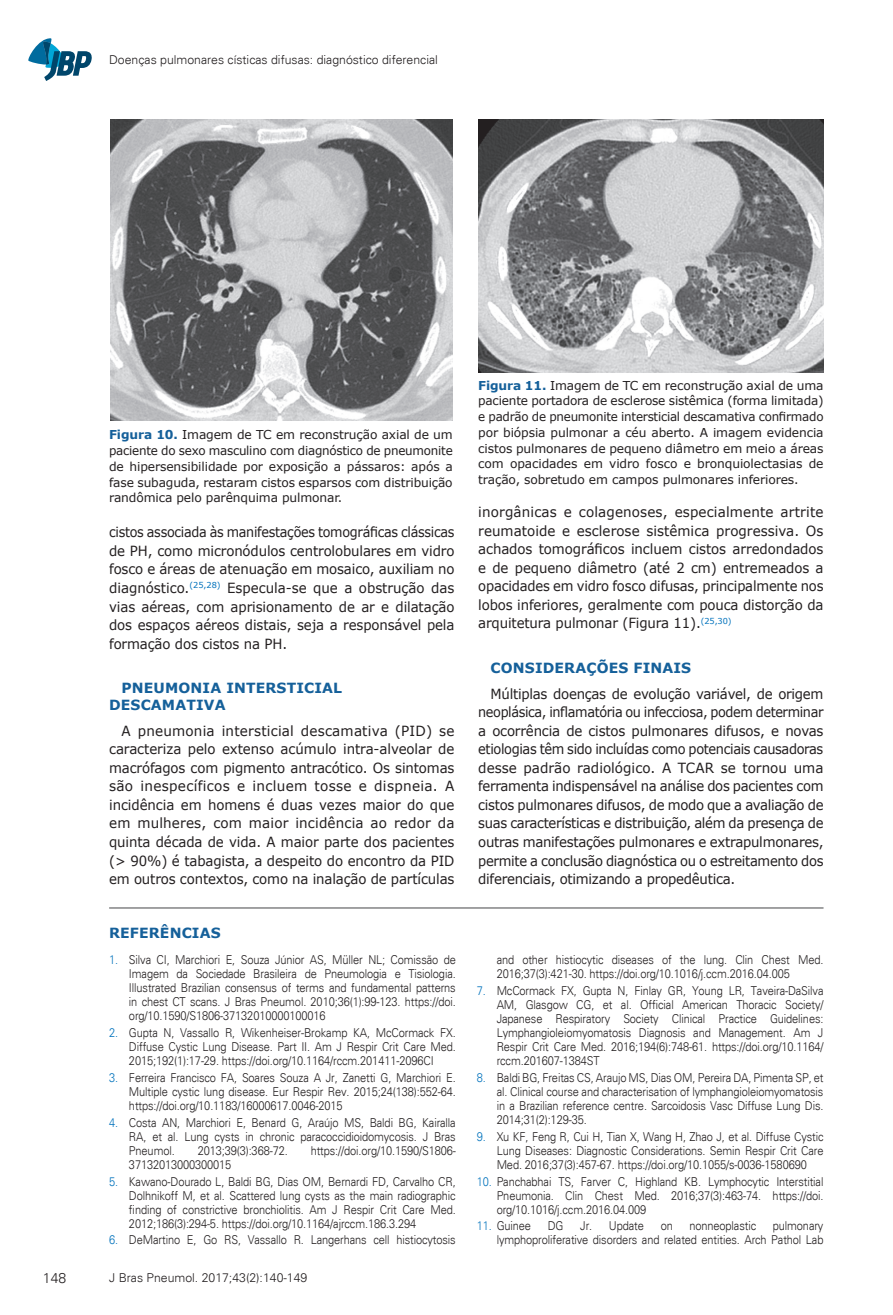
<style>
.page{position:relative;width:893px;height:1315px;background:#fff}
.page>*{position:absolute;margin:0;border:0;box-sizing:border-box;transform-origin:0 0}
.Corpo_PT{font:14px/18.6px "Verdana";letter-spacing:-.01em;color:#231f20;text-align:justify;scale:.95 1}
.Corpo_PT-2{font:14px/18.6px "Verdana";letter-spacing:-.01em;color:#231f20;text-align:justify}
.Corpo_PT-3{font:14px/18.6px "Verdana";letter-spacing:-.01em;color:#231f20;text-align:justify;scale:.96 1}
.Corpo_PT-4{font:14px/18.6px "Verdana";letter-spacing:-.01em;color:#231f20;text-align:justify;scale:.91 1}
.Sub_1{font:700 14px/16.8px "Verdana";letter-spacing:.01em;color:#15609a}
.Título_Refer{font:700 14px "Verdana";letter-spacing:.01em;color:#15609a}
.t1{font:300 14px "Univers";color:#231f20}
.t2{font:300 12.25px/14px "Univers";letter-spacing:-.01em;color:#231f20;text-align:justify;scale:.9 1}
.Legendas{font:12.25px/15.8px "Verdana";letter-spacing:-.01em;color:#231f20;text-align:justify}
.t3{font:300 12.25px "Univers";letter-spacing:-.01em;color:#231f20}
.s1{font-weight:700;color:#15609a}
.s2{color:#0072bc}
</style>
<div class="page">
<svg style="left:28px;top:38px;width:64px;height:43px"></svg>
<img style="left:110px;top:119px;width:343px;height:302px">
<img style="left:478px;top:119px;width:345px;height:254px">
<hr style="left:109px;top:907px;width:714px;height:1px;background:#454647">
<p class="t3" style="left:109px;top:52px;width:330px">Doenças pulmonares císticas difusas: diagnóstico diferencial</p>
<p class="Legendas" style="left:109px;top:427px;width:345px"><span class="s1">Figura 10.</span> Imagem de TC em reconstrução axial de um paciente do sexo masculino com diagnóstico de pneumonite de hipersensibilidade por exposição a pássaros: após a fase subaguda, restaram cistos esparsos com distribuição randômica pelo parênquima pulmonar.</p>
<p class="Corpo_PT-4" style="left:109px;top:523px;width:381px">cistos associada às manifestações tomográficas clássicas de PH, como micronódulos centrolobulares em vidro fosco e áreas de atenuação em mosaico, auxiliam no diagnóstico.<sup>(25,28)</sup> Especula-se que a obstrução das vias aéreas, com aprisionamento de ar e dilatação dos espaços aéreos distais, seja a responsável pela formação dos cistos na PH.</p>
<p class="Sub_1" style="left:109px;top:679px;width:234px;text-indent:12px">PNEUMONIA INTERSTICIAL<br>DESCAMATIVA</p>
<p class="Corpo_PT-2" style="left:109px;top:721px;width:347px;text-indent:12px">A pneumonia intersticial descamativa (PID) se caracteriza pelo extenso acúmulo intra-alveolar de macrófagos com pigmento antracótico. Os sintomas são inespecíficos e incluem tosse e dispneia. A incidência em homens é duas vezes maior do que em mulheres, com maior incidência ao redor da quinta década de vida. A maior parte dos pacientes (&gt; 90%) é tabagista, a despeito do encontro da PID em outros contextos, como na inalação de partículas</p>
<p class="Título_Refer" style="left:109px;top:923px;width:113px">REFERÊNCIAS</p>
<p class="t2" style="left:129px;top:952px;width:365px;text-indent:-20px"><span class="s2">1.</span> Silva CI, Marchiori E, Souza Júnior AS, Müller NL; Comissão de Imagem da Sociedade Brasileira de Pneumologia e Tisiologia.<br>Illustrated Brazilian consensus of terms and fundamental patterns in chest CT scans. J Bras Pneumol. 2010;36(1):99-123. https://doi. org/10.1590/S1806-37132010000100016</p>
<p class="t2" style="left:129px;top:1025px;width:365px;text-indent:-20px"><span class="s2">2.</span> Gupta N, Vassallo R, Wikenheiser-Brokamp KA, McCormack FX.<br>Diffuse Cystic Lung Disease. Part II. Am J Respir Crit Care Med.<br>2015;192(1):17-29. https://doi.org/10.1164/rccm.201411-2096CI</p>
<p class="t2" style="left:129px;top:1070px;width:365px;text-indent:-20px"><span class="s2">3.</span> Ferreira Francisco FA, Soares Souza A Jr, Zanetti G, Marchiori E.<br>Multiple cystic lung disease. Eur Respir Rev. 2015;24(138):552-64. https://doi.org/10.1183/16000617.0046-2015</p>
<p class="t2" style="left:129px;top:1115px;width:365px;text-indent:-20px"><span class="s2">4.</span> Costa AN, Marchiori E, Benard G, Araújo MS, Baldi BG, Kairalla RA, et al. Lung cysts in chronic paracoccidioidomycosis. J Bras Pneumol.</p>
<p class="t2" style="left:198px;top:1143px;width:102px">2013;39(3):368-72.</p>
<p class="t2" style="left:311px;top:1143px;width:163px">https://doi.org/10.1590/S1806-</p>
<p class="t2" style="left:129px;top:1157px;width:115px">37132013000300015</p>
<p class="t2" style="left:129px;top:1174px;width:365px;text-indent:-20px"><span class="s2">5.</span> Kawano-Dourado L, Baldi BG, Dias OM, Bernardi FD, Carvalho CR, Dolhnikoff M, et al. Scattered lung cysts as the main radiographic finding of constrictive bronchiolitis. Am J Respir Crit Care Med.<br>2012;186(3):294-5. https://doi.org/10.1164/ajrccm.186.3.294</p>
<p class="t2" style="left:109px;top:1233px;width:387px"><span class="s2">6.</span> DeMartino E, Go RS, Vassallo R. Langerhans cell histiocytosis</p>
<p class="t1" style="left:43px;top:1269px;width:25px">148</p>
<p class="t3" style="left:109px;top:1270px;width:200px">J Bras Pneumol. 2017;43(2):140-149</p>
<p class="Legendas" style="left:478px;top:377px;width:347px"><span class="s1">Figura 11.</span> Imagem de TC em reconstrução axial de uma paciente portadora de esclerose sistêmica (forma limitada) e padrão de pneumonite intersticial descamativa confirmado por biópsia pulmonar a céu aberto. A imagem evidencia cistos pulmonares de pequeno diâmetro em meio a áreas com opacidades em vidro fosco e bronquiolectasias de tração, sobretudo em campos pulmonares inferiores.</p>
<p class="Corpo_PT-3" style="left:478px;top:502px;width:361px">inorgânicas e colagenoses, especialmente artrite reumatoide e esclerose sistêmica progressiva. Os achados tomográficos incluem cistos arredondados e de pequeno diâmetro (até 2 cm) entremeados a opacidades em vidro fosco difusas, principalmente nos lobos inferiores, geralmente com pouca distorção da arquitetura pulmonar (Figura 11).<sup>(25,30)</sup></p>
<p class="Sub_1" style="left:491px;top:658px;width:202px">CONSIDERAÇÕES FINAIS</p>
<p class="Corpo_PT" style="left:478px;top:684px;width:365px;text-indent:12px">Múltiplas doenças de evolução variável, de origem neoplásica, inflamatória ou infecciosa, podem determinar a ocorrência de cistos pulmonares difusos, e novas etiologias têm sido incluídas como potenciais causadoras desse padrão radiológico. A TCAR se tornou uma ferramenta indispensável na análise dos pacientes com cistos pulmonares difusos, de modo que a avaliação de suas características e distribuição, além da presença de outras manifestações pulmonares e extrapulmonares, permite a conclusão diagnóstica ou o estreitamento dos diferenciais, otimizando a propedêutica.</p>
<p class="t2" style="left:497px;top:952px;width:365px">and other histiocytic diseases of the lung. Clin Chest Med.<br>2016;37(3):421-30. https://doi.org/10.1016/j.ccm.2016.04.005</p>
<p class="t2" style="left:497px;top:983px;width:365px;text-indent:-20px"><span class="s2">7.</span> McCormack FX, Gupta N, Finlay GR, Young LR, Taveira-DaSilva AM, Glasgow CG, et al. Official American Thoracic Society/ Japanese Respiratory Society Clinical Practice Guidelines:<br>Lymphangioleiomyomatosis Diagnosis and Management. Am J Respir Crit Care Med. 2016;194(6):748-61. https://doi.org/10.1164/ rccm.201607-1384ST</p>
<p class="t2" style="left:497px;top:1070px;width:365px;text-indent:-20px"><span class="s2">8.</span> Baldi BG, Freitas CS, Araujo MS, Dias OM, Pereira DA, Pimenta SP, et al. Clinical course and characterisation of lymphangioleiomyomatosis in a Brazilian reference centre. Sarcoidosis Vasc Diffuse Lung Dis.<br>2014;31(2):129-35.</p>
<p class="t2" style="left:497px;top:1129px;width:365px;text-indent:-20px"><span class="s2">9.</span> Xu KF, Feng R, Cui H, Tian X, Wang H, Zhao J, et al. Diffuse Cystic Lung Diseases: Diagnostic Considerations. Semin Respir Crit Care Med. 2016;37(3):457-67. https://doi.org/10.1055/s-0036-1580690</p>
<p class="t2" style="left:497px;top:1174px;width:365px;text-indent:-20px"><span class="s2">10.</span> Panchabhai TS, Farver C, Highland KB. Lymphocytic Interstitial Pneumonia. Clin Chest Med. 2016;37(3):463-74. https://doi. org/10.1016/j.ccm.2016.04.009</p>
<p class="t2" style="left:477px;top:1219px;width:62px"><span class="s2">11.</span> Guinee</p>
<p class="t2" style="left:548px;top:1219px;width:19px">DG</p>
<p class="t2" style="left:580px;top:1219px;width:72px">Jr. Update</p>
<p class="t2" style="left:661px;top:1219px;width:15px">on</p>
<p class="t2" style="left:689px;top:1219px;width:76px">nonneoplastic</p>
<p class="t2" style="left:497px;top:1219px;width:365px;text-align:right">pulmonary<br>lymphoproliferative disorders and related entities. Arch Pathol Lab</p>
</div>
